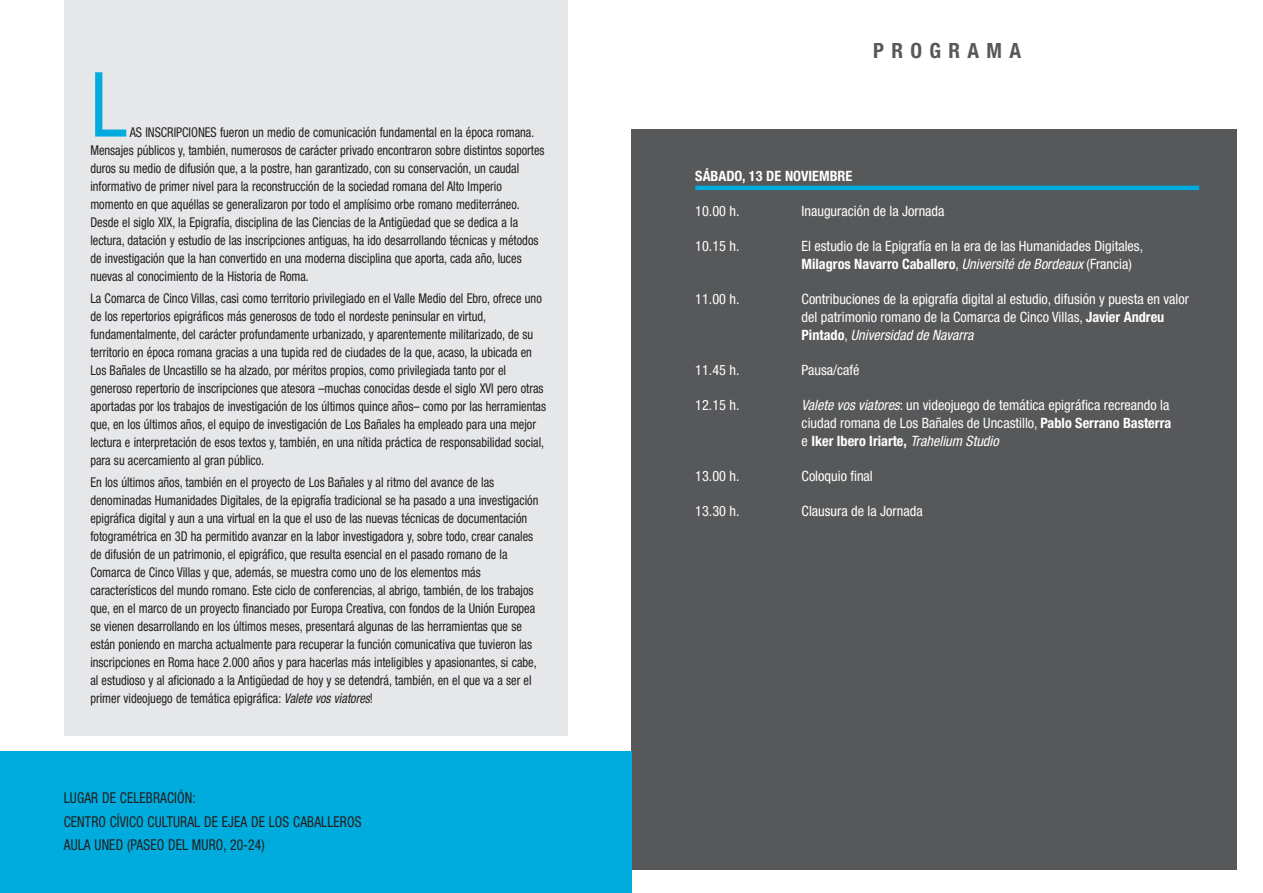
<style>
.page{position:relative;width:1263px;height:893px;background:#fff}
.page>*{position:absolute;margin:0;border:0;box-sizing:border-box;transform-origin:0 0}
.t1{font:condensed 90px "Helvetica Neue LT Std";color:#00acdd;scale:.92 1}
.t2{font:700 condensed 21px "Helvetica Neue LT Std";letter-spacing:.35em;color:#57585a}
.t3{font:condensed 15px "Helvetica Neue LT Std";letter-spacing:.01em;color:#231f20;scale:.9 1}
.t4{font:condensed 14.25px/18px "Helvetica Neue LT Std";color:#fff}
.Dia_mes{font:700 condensed 14.25px "Helvetica Neue LT Std";color:#fff}
.t5{font:condensed 13.5px/18px "Helvetica Neue LT Std";color:#231f20;scale:.91 1}
.s1{font-style:italic}
.s2{font-weight:700}
</style>
<div class="page">
<div style="left:64px;top:0;width:504px;height:736px;background:#e6e7e9"></div>
<div style="left:631px;top:129px;width:606px;height:741px;background:#57585a"></div>
<hr style="left:695px;top:186px;width:504px;height:4px;background:#00acdd">
<div style="left:0;top:752px;width:631px;height:141px;background:#00acdd"></div>
<p class="t1" style="left:90px;top:53px;width:41px">L</p>
<p class="t5" style="left:90px;top:123px;width:501px;text-indent:39px">AS INSCRIPCIONES fueron un medio de comunicación fundamental en la época romana.<br>Mensajes públicos y, también, numerosos de carácter privado encontraron sobre distintos soportes duros su medio de difusión que, a la postre, han garantizado, con su conservación, un caudal informativo de primer nivel para la reconstrucción de la sociedad romana del Alto Imperio momento en que aquéllas se generalizaron por todo el amplísimo orbe romano mediterráneo.<br>Desde el siglo XIX, la Epigrafía, disciplina de las Ciencias de la Antigüedad que se dedica a la lectura, datación y estudio de las inscripciones antiguas, ha ido desarrollando técnicas y métodos de investigación que la han convertido en una moderna disciplina que aporta, cada año, luces nuevas al conocimiento de la Historia de Roma.</p>
<p class="t5" style="left:90px;top:289px;width:502px">La Comarca de Cinco Villas, casi como territorio privilegiado en el Valle Medio del Ebro, ofrece uno de los repertorios epigráficos más generosos de todo el nordeste peninsular en virtud, fundamentalmente, del carácter profundamente urbanizado, y aparentemente militarizado, de su territorio en época romana gracias a una tupida red de ciudades de la que, acaso, la ubicada en Los Bañales de Uncastillo se ha alzado, por méritos propios, como privilegiada tanto por el generoso repertorio de inscripciones que atesora –muchas conocidas desde el siglo XVI pero otras aportadas por los trabajos de investigación de los últimos quince años– como por las herramientas que, en los últimos años, el equipo de investigación de Los Bañales ha empleado para una mejor lectura e interpretación de esos textos y, también, en una nítida práctica de responsabilidad social, para su acercamiento al gran público.</p>
<p class="t5" style="left:90px;top:473px;width:494px">En los últimos años, también en el proyecto de Los Bañales y al ritmo del avance de las denominadas Humanidades Digitales, de la epigrafía tradicional se ha pasado a una investigación epigráfica digital y aun a una virtual en la que el uso de las nuevas técnicas de documentación fotogramétrica en 3D ha permitido avanzar en la labor investigadora y, sobre todo, crear canales de difusión de un patrimonio, el epigráfico, que resulta esencial en el pasado romano de la Comarca de Cinco Villas y que, además, se muestra como uno de los elementos más característicos del mundo romano. Este ciclo de conferencias, al abrigo, también, de los trabajos que, en el marco de un proyecto financiado por Europa Creativa, con fondos de la Unión Europea se vienen desarrollando en los últimos meses, presentará algunas de las herramientas que se están poniendo en marcha actualmente para recuperar la función comunicativa que tuvieron las inscripciones en Roma hace 2.000 años y para hacerlas más inteligibles y apasionantes, si cabe, al estudioso y al aficionado a la Antigüedad de hoy y se detendrá, también, en el que va a ser el primer videojuego de temática epigráfica: <span class="s1">Valete vos viatores</span>!</p>
<p class="t3" style="left:64px;top:789px;width:148px">LUGAR DE CELEBRACIÓN:</p>
<p class="t3" style="left:64px;top:813px;width:332px">CENTRO CÍVICO CULTURAL DE EJEA DE LOS CABALLEROS</p>
<p class="t3" style="left:64px;top:836px;width:225px">AULA UNED (PASEO DEL MURO, 20-24)</p>
<p class="t2" style="left:873px;top:37px;width:149px">PROGRAMA</p>
<p class="Dia_mes" style="left:695px;top:168px;width:159px">SÁBADO, 13 DE NOVIEMBRE</p>
<p class="t4" style="left:695px;top:202px;width:46px">10.00 h.</p>
<p class="t4" style="left:802px;top:202px;width:144px">Inauguración de la Jornada</p>
<p class="t4" style="left:695px;top:237px;width:46px">10.15 h.</p>
<p class="t4" style="left:801px;top:237px;width:343px">El estudio de la Epigrafía en la era de las Humanidades Digitales,<br><span class="s2">Milagros Navarro Caballero</span>, <span class="s1">Université de Bordeaux</span> (Francia)</p>
<p class="t4" style="left:695px;top:290px;width:46px">11.00 h.</p>
<p class="t4" style="left:801px;top:290px;width:389px">Contribuciones de la epigrafía digital al estudio, difusión y puesta en valor del patrimonio romano de la Comarca de Cinco Villas, <span class="s2">Javier Andreu<br>Pintado</span>, <span class="s1">Universidad de Navarra</span></p>
<p class="t4" style="left:695px;top:361px;width:46px">11.45 h.</p>
<p class="t4" style="left:802px;top:361px;width:60px">Pausa/café</p>
<p class="t4" style="left:695px;top:396px;width:46px">12.15 h.</p>
<p class="t4" style="left:801px;top:396px;width:371px"><span class="s1">Valete vos viatores</span>: un videojuego de temática epigráfica recreando la ciudad romana de Los Bañales de Uncastillo, <span class="s2">Pablo Serrano Basterra </span>e <span class="s2">Iker Ibero Iriarte,</span> <span class="s1">Trahelium Studio</span></p>
<p class="t4" style="left:695px;top:467px;width:46px">13.00 h.</p>
<p class="t4" style="left:802px;top:467px;width:73px">Coloquio final</p>
<p class="t4" style="left:695px;top:502px;width:46px">13.30 h.</p>
<p class="t4" style="left:802px;top:502px;width:123px">Clausura de la Jornada</p>
</div>
